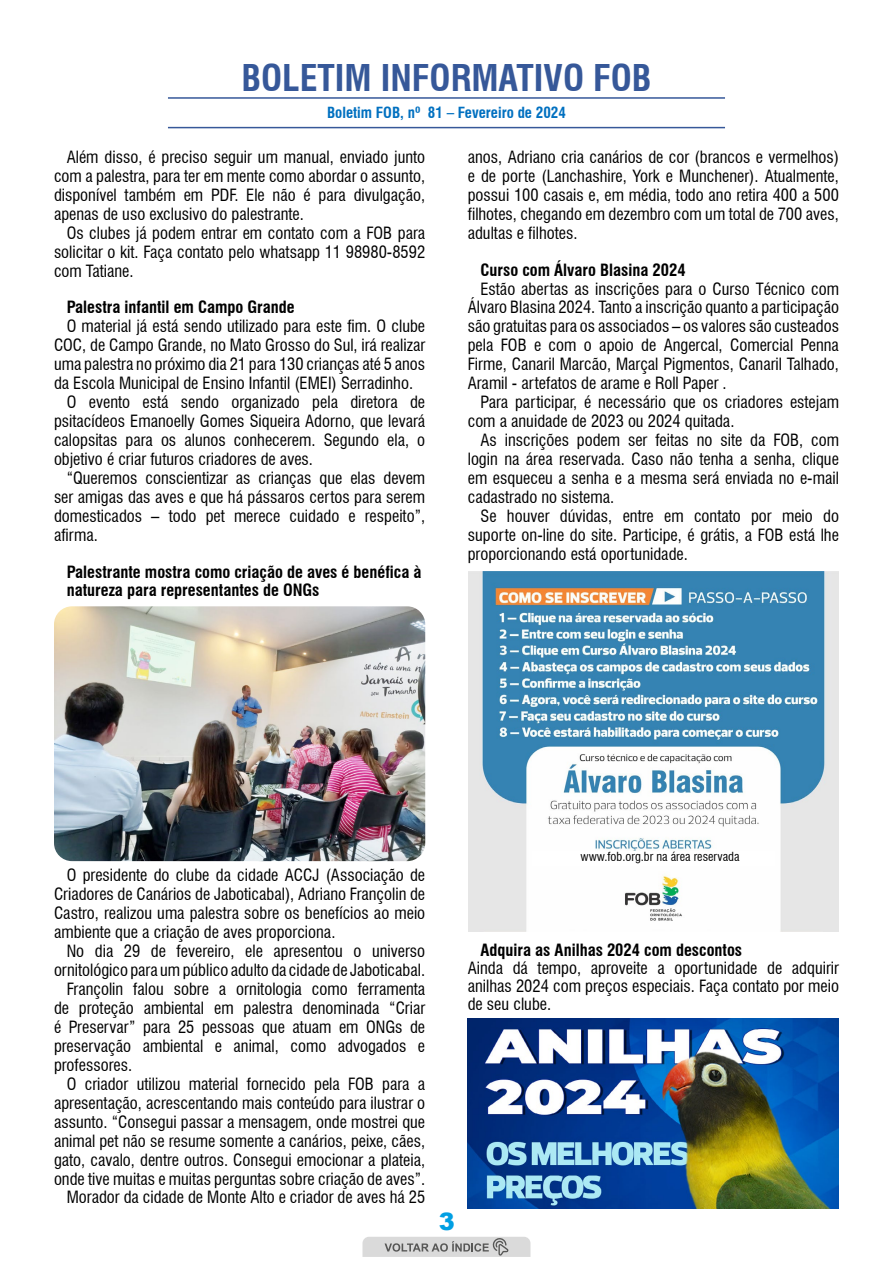
<style>
.page{position:relative;width:893px;height:1263px;background:#fff}
.page>*{position:absolute;margin:0;border:0;box-sizing:border-box;transform-origin:0 0}
.t1{font:700 condensed 36px "Swiss 721 BT";color:#365899}
.t2{font:900 24px "Arial";color:#009fe3}
.t3{font:condensed 16.5px/19px "Swiss 721 BT";color:#000;text-align:justify}
.t4{font:700 condensed 16.5px/18px "Swiss 721 BT";color:#000}
.t5{font:700 condensed 15px "Swiss 721 BT";color:#0070c0}
.t6{font:condensed 12.3px "Swiss 721 BT";color:#000}
</style>
<div class="page">
<svg style="left:362px;top:1237px;width:168px;height:20px;background:#c7c7c7"></svg>
<hr style="left:168px;top:97px;width:557px;height:2px;background:#365899">
<hr style="left:168px;top:127px;width:557px;height:1px;background:#365899">
<img style="left:468px;top:572px;width:370px;height:359px">
<div style="left:532px;top:852px;width:243px;height:14px;background:#fff"></div>
<img style="left:468px;top:1018px;width:371px;height:191px">
<img style="left:54px;top:606px;width:371px;height:255px">
<h1 class="t1" style="left:241px;top:56px;width:412px">BOLETIM INFORMATIVO FOB</h1>
<p class="t5" style="left:327px;top:103px;width:240px">Boletim FOB, nº 81 – Fevereiro de 2024</p>
<p class="t3" style="left:54px;top:147px;width:373px;text-indent:13px">Além disso, é preciso seguir um manual, enviado junto com a palestra, para ter em mente como abordar o assunto, disponível também em PDF. Ele não é para divulgação, apenas de uso exclusivo do palestrante.</p>
<p class="t3" style="left:54px;top:223px;width:373px;text-indent:13px">Os clubes já podem entrar em contato com a FOB para solicitar o kit. Faça contato pelo whatsapp 11 98980-8592 com Tatiane.</p>
<p class="t4" style="left:67px;top:298px;width:229px">Palestra infantil em Campo Grande</p>
<p class="t3" style="left:67px;top:317px;width:360px">O material já está sendo utilizado para este fim. O clube</p>
<p class="t3" style="left:54px;top:336px;width:373px">COC, de Campo Grande, no Mato Grosso do Sul, irá realizar</p>
<p class="t3" style="left:54px;top:355px;width:373px">uma palestra no próximo dia 21 para 130 crianças até 5 anos</p>
<p class="t3" style="left:54px;top:374px;width:361px">da Escola Municipal de Ensino Infantil (EMEI) Serradinho.</p>
<p class="t3" style="left:67px;top:393px;width:360px">O evento está sendo organizado pela diretora de</p>
<p class="t3" style="left:54px;top:412px;width:373px">psitacídeos Emanoelly Gomes Siqueira Adorno, que levará</p>
<p class="t3" style="left:54px;top:431px;width:373px">calopsitas para os alunos conhecerem. Segundo ela, o</p>
<p class="t3" style="left:54px;top:450px;width:261px">objetivo é criar futuros criadores de aves.</p>
<p class="t3" style="left:67px;top:469px;width:360px">“Queremos conscientizar as crianças que elas devem</p>
<p class="t3" style="left:54px;top:488px;width:373px">ser amigas das aves e que há pássaros certos para serem</p>
<p class="t3" style="left:54px;top:507px;width:373px">domesticados – todo pet merece cuidado e respeito”,</p>
<p class="t3" style="left:54px;top:526px;width:45px">afirma.</p>
<p class="t4" style="left:67px;top:563px;width:356px">Palestrante mostra como criação de aves é benéfica à natureza para representantes de ONGs</p>
<p class="t3" style="left:468px;top:147px;width:373px">anos, Adriano cria canários de cor (brancos e vermelhos) e de porte (Lanchashire, York e Munchener). Atualmente, possui 100 casais e, em média, todo ano retira 400 a 500 filhotes, chegando em dezembro com um total de 700 aves, adultas e filhotes.</p>
<p class="t4" style="left:480px;top:261px;width:207px">Curso com Álvaro Blasina 2024</p>
<p class="t3" style="left:468px;top:279px;width:373px;text-indent:13px">Estão abertas as inscrições para o Curso Técnico com Álvaro Blasina 2024. Tanto a inscrição quanto a participação são gratuitas para os associados – os valores são custeados pela FOB e com o apoio de Angercal, Comercial Penna Firme, Canaril Marcão, Marçal Pigmentos, Canaril Talhado, Aramil - artefatos de arame e Roll Paper .</p>
<p class="t3" style="left:468px;top:393px;width:373px;text-indent:13px">Para participar, é necessário que os criadores estejam com a anuidade de 2023 ou 2024 quitada.</p>
<p class="t3" style="left:468px;top:431px;width:373px;text-indent:13px">As inscrições podem ser feitas no site da FOB, com login na área reservada. Caso não tenha a senha, clique em esqueceu a senha e a mesma será enviada no e-mail cadastrado no sistema.</p>
<p class="t3" style="left:468px;top:507px;width:373px;text-indent:13px">Se houver dúvidas, entre em contato por meio do suporte on-line do site. Participe, é grátis, a FOB está lhe proporcionando está oportunidade.</p>
<p class="t3" style="left:54px;top:865px;width:373px;text-indent:13px">O presidente do clube da cidade ACCJ (Associação de Criadores de Canários de Jaboticabal), Adriano Françolin de Castro, realizou uma palestra sobre os benefícios ao meio ambiente que a criação de aves proporciona.</p>
<p class="t3" style="left:67px;top:941px;width:360px">No dia 29 de fevereiro, ele apresentou o universo</p>
<p class="t3" style="left:54px;top:960px;width:373px">ornitológico para um público adulto da cidade de Jaboticabal.</p>
<p class="t3" style="left:67px;top:979px;width:360px">Françolin falou sobre a ornitologia como ferramenta</p>
<p class="t3" style="left:54px;top:998px;width:373px">de proteção ambiental em palestra denominada “Criar</p>
<p class="t3" style="left:54px;top:1017px;width:373px">é Preservar” para 25 pessoas que atuam em ONGs de</p>
<p class="t3" style="left:54px;top:1036px;width:373px">preservação ambiental e animal, como advogados e</p>
<p class="t3" style="left:54px;top:1055px;width:80px">professores.</p>
<p class="t3" style="left:67px;top:1074px;width:360px">O criador utilizou material fornecido pela FOB para a</p>
<p class="t3" style="left:54px;top:1093px;width:373px">apresentação, acrescentando mais conteúdo para ilustrar o</p>
<p class="t3" style="left:54px;top:1112px;width:373px">assunto. “Consegui passar a mensagem, onde mostrei que</p>
<p class="t3" style="left:54px;top:1131px;width:373px">animal pet não se resume somente a canários, peixe, cães,</p>
<p class="t3" style="left:54px;top:1150px;width:373px">gato, cavalo, dentre outros. Consegui emocionar a plateia,</p>
<p class="t3" style="left:54px;top:1169px;width:373px">onde tive muitas e muitas perguntas sobre criação de aves”.</p>
<p class="t3" style="left:67px;top:1188px;width:360px">Morador da cidade de Monte Alto e criador de aves há 25</p>
<p class="t6" style="left:581px;top:849px;width:160px">www.fob.org.br na área reservada</p>
<p class="t4" style="left:480px;top:941px;width:263px">Adquira as Anilhas 2024 com descontos</p>
<p class="t3" style="left:468px;top:959px;width:373px;line-height:18px">Ainda dá tempo, aproveite a oportunidade de adquirir anilhas 2024 com preços especiais. Faça contato por meio de seu clube.</p>
<h2 class="t2" style="left:439px;top:1204px;width:18px">3</h2>
</div>
